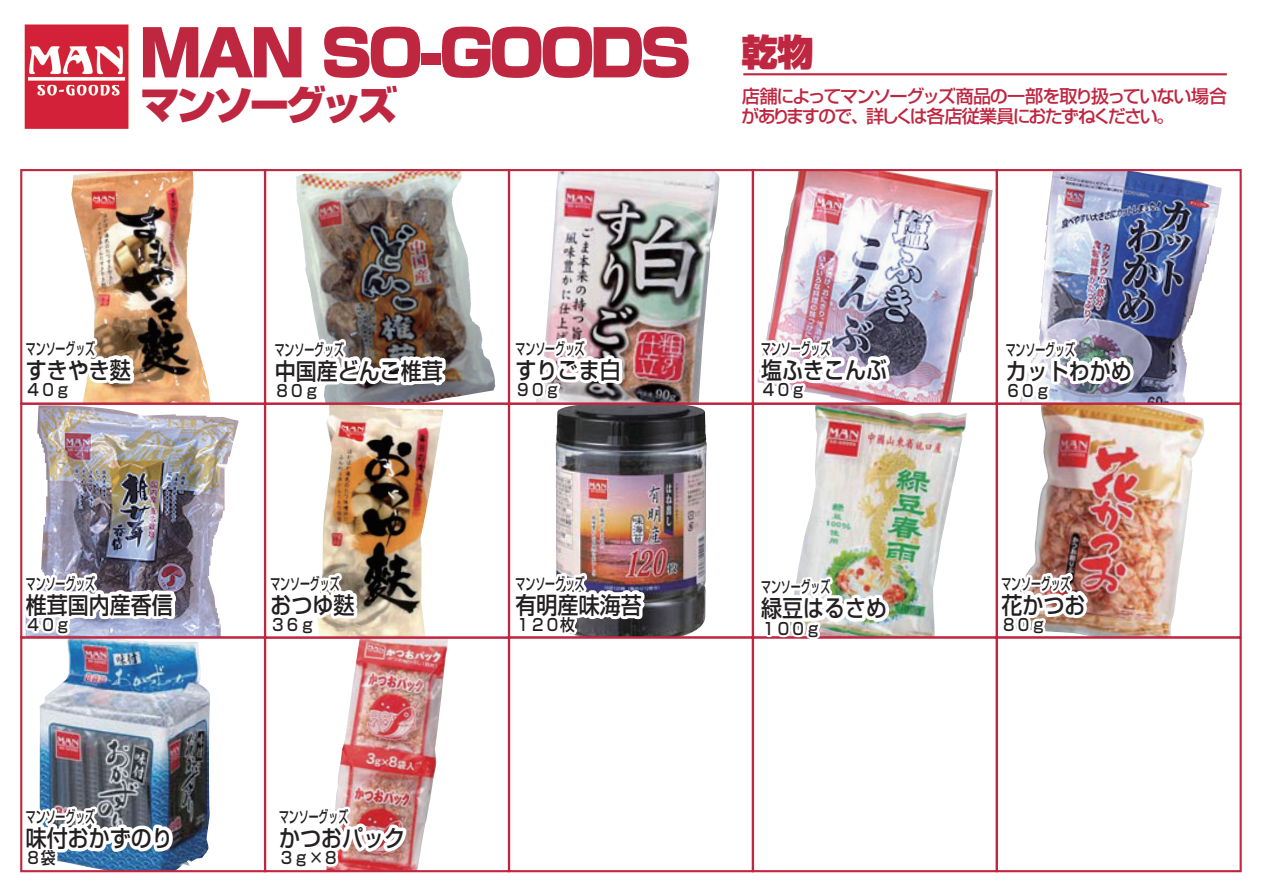
<style>
.page{position:relative;width:1263px;height:893px;background:#fff}
.page>*{position:absolute;margin:0;border:0;box-sizing:border-box;transform-origin:0 0}
.t1{font:900 63.75px "Shin Go Pro";letter-spacing:-.08em;color:#bf2640}
.t2{font:900 40.05px "Shin Go Pro";letter-spacing:-.095em;color:#bf2640}
.t3{font:900 36.6px "Shin Go Pro";color:#bf2640}
.t4{font:500 23.4px "Shin Go Pro";color:#231f20;scale:.9 1}
.t5{font:500 18px/20.2px "Shin Go Pro";letter-spacing:-.09em;color:#bf2640}
.t6{font:500 16.5px "Shin Go Pro";color:#231f20;scale:.6 1}
.t7{font:500 16.5px "Shin Go Pro";color:#231f20;scale:.9 1}
</style>
<div class="page">
<img style="left:24px;top:24px;width:105px;height:105px">
<hr style="left:743px;top:73px;width:484px;height:2px;background:#bf2640">
<img style="left:71px;top:172px;width:139px;height:230px">
<div style="left:20px;top:169px;width:246px;height:236px;border:2px solid #bf2640"></div>
<img style="left:37px;top:406px;width:202px;height:229px">
<div style="left:20px;top:403px;width:246px;height:235px;border:2px solid #bf2640"></div>
<img style="left:39px;top:640px;width:171px;height:229px">
<div style="left:20px;top:637px;width:246px;height:235px;border:2px solid #bf2640"></div>
<img style="left:296px;top:172px;width:199px;height:226px">
<div style="left:264px;top:169px;width:246px;height:236px;border:2px solid #bf2640"></div>
<img style="left:335px;top:640px;width:113px;height:229px">
<div style="left:264px;top:637px;width:246px;height:235px;border:2px solid #bf2640"></div>
<img style="left:546px;top:172px;width:174px;height:230px">
<div style="left:508px;top:169px;width:246px;height:236px;border:2px solid #bf2640"></div>
<img style="left:555px;top:406px;width:152px;height:229px">
<div style="left:508px;top:403px;width:246px;height:235px;border:2px solid #bf2640"></div>
<div style="left:508px;top:637px;width:246px;height:235px;background:#fff;border:2px solid #bf2640"></div>
<img style="left:767px;top:172px;width:226px;height:230px">
<div style="left:752px;top:169px;width:246px;height:236px;border:2px solid #bf2640"></div>
<img style="left:797px;top:410px;width:170px;height:225px">
<div style="left:752px;top:637px;width:246px;height:235px;background:#fff;border:2px solid #bf2640"></div>
<img style="left:1039px;top:172px;width:183px;height:230px">
<div style="left:996px;top:169px;width:246px;height:236px;border:2px solid #bf2640"></div>
<img style="left:1030px;top:406px;width:174px;height:229px">
<div style="left:996px;top:403px;width:246px;height:235px;border:2px solid #bf2640"></div>
<div style="left:996px;top:637px;width:246px;height:235px;background:#fff;border:2px solid #bf2640"></div>
<img style="left:269px;top:325px;width:180px;height:78px">
<svg style="left:510px;top:334px;width:116px;height:69px"></svg>
<img style="left:753px;top:334px;width:142px;height:83px">
<img style="left:996px;top:335px;width:141px;height:71px">
<svg style="left:20px;top:559px;width:159px;height:79px"></svg>
<img style="left:506px;top:569px;width:149px;height:70px">
<img style="left:741px;top:573px;width:152px;height:69px">
<svg style="left:977px;top:569px;width:116px;height:69px"></svg>
<img style="left:20px;top:767px;width:156px;height:105px">
<img style="left:270px;top:802px;width:141px;height:69px">
<svg style="left:20px;top:334px;width:120px;height:69px"></svg>
<div style="left:265px;top:404px;width:244px;height:233px;background:#fff"></div>
<img style="left:322px;top:406px;width:121px;height:229px">
<div style="left:264px;top:403px;width:246px;height:235px;border:2px solid #bf2640"></div>
<svg style="left:265px;top:569px;width:98px;height:71px"></svg>
<h1 class="t1" style="left:139px;top:3px;width:555px">MAN SO-GOODS</h1>
<h2 class="t2" style="left:140px;top:73px;width:259px">マンソーグッズ</h2>
<h3 class="t3" style="left:741px;top:23px;width:74px">乾物</h3>
<p class="t5" style="left:741px;top:84px;width:487px">店舗によってマンソーグッズ商品の一部を取り扱っていない場合がありますので、詳しくは各店従業員におたずねください。</p>
<p class="t6" style="left:26px;top:335px;width:117px">マンソーグッズ</p>
<h3 class="t4" style="left:26px;top:350px;width:118px">すきやき麩</h3>
<p class="t7" style="left:26px;top:376px;width:51px">４０ｇ</p>
<p class="t6" style="left:26px;top:570px;width:117px">マンソーグッズ</p>
<h3 class="t4" style="left:26px;top:585px;width:165px">椎茸国内産香信</h3>
<p class="t7" style="left:26px;top:611px;width:51px">４０ｇ</p>
<p class="t6" style="left:26px;top:803px;width:117px">マンソーグッズ</p>
<h3 class="t4" style="left:26px;top:819px;width:165px">味付おかずのり</h3>
<p class="t7" style="left:26px;top:844px;width:34px">８袋</p>
<p class="t6" style="left:275px;top:336px;width:117px">マンソーグッズ</p>
<h3 class="t4" style="left:275px;top:352px;width:188px">中国産どんこ椎茸</h3>
<p class="t7" style="left:275px;top:377px;width:51px">８０ｇ</p>
<p class="t6" style="left:270px;top:570px;width:117px">マンソーグッズ</p>
<h3 class="t4" style="left:270px;top:585px;width:95px">おつゆ麩</h3>
<p class="t7" style="left:270px;top:611px;width:51px">３６ｇ</p>
<p class="t6" style="left:279px;top:803px;width:117px">マンソーグッズ</p>
<h3 class="t4" style="left:279px;top:819px;width:142px">かつおパック</h3>
<p class="t7" style="left:279px;top:844px;width:67px">３ｇ×８</p>
<p class="t6" style="left:516px;top:335px;width:117px">マンソーグッズ</p>
<h3 class="t4" style="left:516px;top:350px;width:118px">すりごま白</h3>
<p class="t7" style="left:516px;top:376px;width:51px">９０ｇ</p>
<p class="t6" style="left:516px;top:570px;width:117px">マンソーグッズ</p>
<h3 class="t4" style="left:516px;top:585px;width:142px">有明産味海苔</h3>
<p class="t7" style="left:516px;top:611px;width:67px">１２０枚</p>
<p class="t6" style="left:761px;top:335px;width:117px">マンソーグッズ</p>
<h3 class="t4" style="left:761px;top:350px;width:142px">塩ふきこんぶ</h3>
<p class="t7" style="left:761px;top:376px;width:51px">４０ｇ</p>
<p class="t6" style="left:761px;top:574px;width:117px">マンソーグッズ</p>
<h3 class="t4" style="left:761px;top:589px;width:142px">緑豆はるさめ</h3>
<p class="t7" style="left:761px;top:615px;width:67px">１００ｇ</p>
<p class="t6" style="left:1006px;top:336px;width:117px">マンソーグッズ</p>
<h3 class="t4" style="left:1006px;top:352px;width:142px">カットわかめ</h3>
<p class="t7" style="left:1006px;top:377px;width:51px">６０ｇ</p>
<p class="t6" style="left:1001px;top:570px;width:117px">マンソーグッズ</p>
<h3 class="t4" style="left:1001px;top:585px;width:95px">花かつお</h3>
<p class="t7" style="left:1001px;top:611px;width:51px">８０ｇ</p>
</div>
